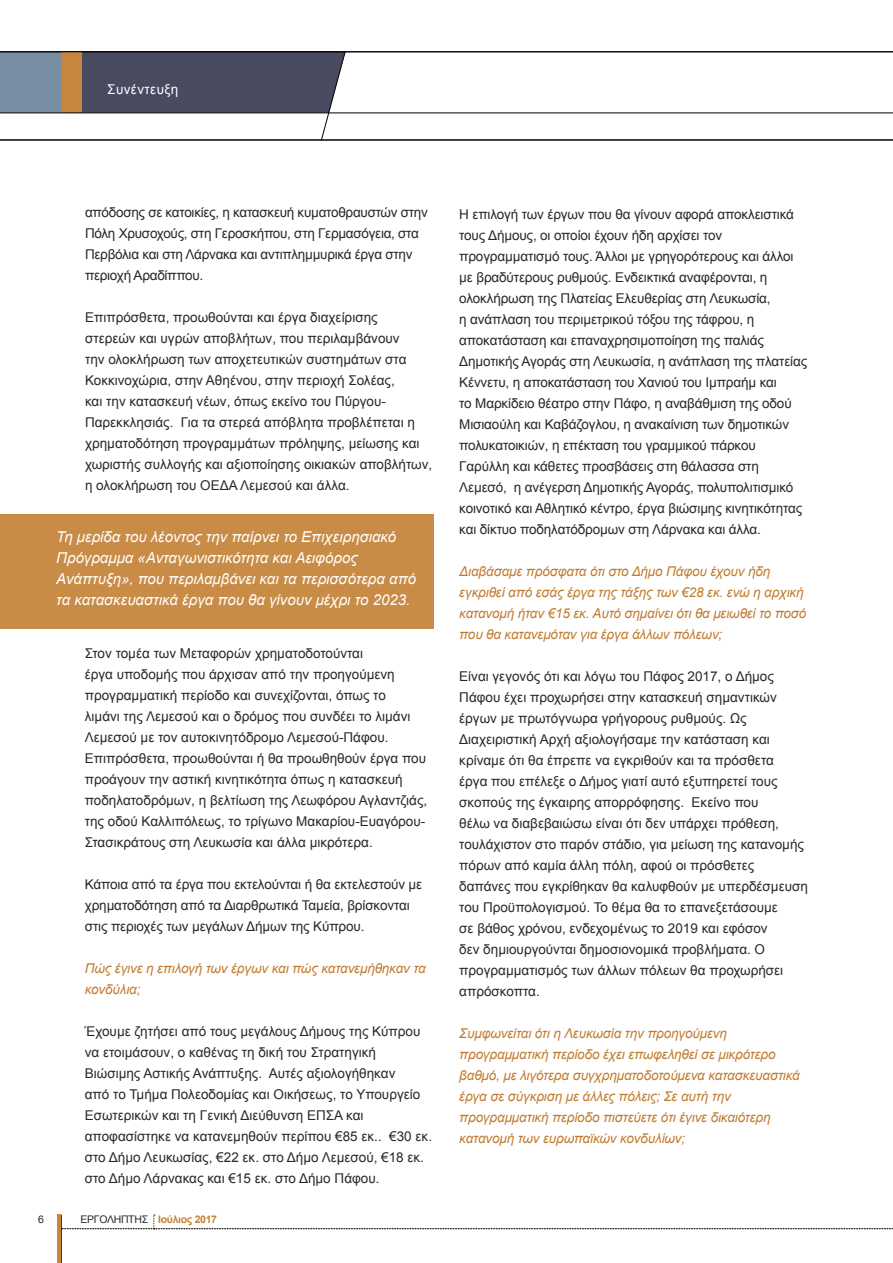
<style>
.page{position:relative;width:893px;height:1263px;background:#fff}
.page>*{position:absolute;margin:0;border:0;box-sizing:border-box;transform-origin:0 0}
.t1{font:italic 15px/21px "Arial";color:#fff}
.t2{font:13.5px/21px "Arial";color:#292829}
.t3{font:italic 13.5px/21px "Arial";letter-spacing:-.01em;color:#c17b2f}
.t4{font:13.5px/21px "Arial";letter-spacing:-.02em;color:#292829}
.t5{font:13.5px "Arial";letter-spacing:.03em;color:#fff}
.t6{font:700 10.5px "Arial";letter-spacing:-.03em;color:#c48035}
.t7{font:10.5px "Arial";color:#292829}
.s1{font-weight:400;color:#292829}
</style>
<div class="page">
<svg style="left:0;top:52px;width:346px;height:88px"></svg>
<hr style="left:61px;top:1215px;width:1px;height:48px;background:#000">
<div style="left:61px;top:52px;width:21px;height:61px;background:#c8853d"></div>
<hr style="left:0;top:51px;width:893px;height:1px;background:#000">
<hr style="left:0;top:140px;width:893px;height:1px;background:#000">
<svg style="left:61px;top:1215px;width:832px;height:14px"></svg>
<hr style="left:57px;top:1215px;width:4px;height:48px;background:#c8853d">
<hr style="left:0;top:113px;width:893px;height:1px;background:#000">
<div style="left:0;top:514px;width:434px;height:114px;background:#c98c47"></div>
<p class="t5" style="left:107px;top:81px;width:73px">Συνέντευξη</p>
<p class="t4" style="left:85px;top:202px;width:344px">απόδοσης σε κατοικίες, η κατασκευή κυματοθραυστών στην Πόλη Χρυσοχούς, στη Γεροσκήπου, στη Γερμασόγεια, στα Περβόλια και στη Λάρνακα και αντιπλημμυρικά έργα στην περιοχή Αραδίππου.</p>
<p class="t2" style="left:85px;top:307px;width:349px">Επιπρόσθετα, προωθούνται και έργα διαχείρισης<br>στερεών και υγρών αποβλήτων, που περιλαμβάνουν<br>την ολοκλήρωση των αποχετευτικών συστημάτων στα Κοκκινοχώρια, στην Αθηένου, στην περιοχή Σολέας,<br>και την κατασκευή νέων, όπως εκείνο του Πύργου-Παρεκκλησιάς. Για τα στερεά απόβλητα προβλέπεται η χρηματοδότηση προγραμμάτων πρόληψης, μείωσης και χωριστής συλλογής και αξιοποίησης οικιακών αποβλήτων, η ολοκλήρωση του ΟΕΔΑ Λεμεσού και άλλα.</p>
<p class="t1" style="left:56px;top:527px;width:361px">Τη μερίδα του λέοντος την παίρνει το Επιχειρησιακό Πρόγραμμα «Ανταγωνιστικότητα και Αειφόρος Ανάπτυξη», που περιλαμβάνει και τα περισσότερα από τα κατασκευαστικά έργα που θα γίνουν μέχρι το 2023.</p>
<p class="t2" style="left:85px;top:642px;width:344px">Στον τομέα των Μεταφορών χρηματοδοτούνται<br>έργα υποδομής που άρχισαν από την προηγούμενη προγραμματική περίοδο και συνεχίζονται, όπως το<br>λιμάνι της Λεμεσού και ο δρόμος που συνδέει το λιμάνι Λεμεσού με τον αυτοκινητόδρομο Λεμεσού-Πάφου.<br>Επιπρόσθετα, προωθούνται ή θα προωθηθούν έργα που προάγουν την αστική κινητικότητα όπως η κατασκευή ποδηλατοδρόμων, η βελτίωση της Λεωφόρου Αγλαντζιάς, της οδού Καλλιπόλεως, το τρίγωνο Μακαρίου-Ευαγόρου-Στασικράτους στη Λευκωσία και άλλα μικρότερα.</p>
<p class="t2" style="left:85px;top:873px;width:339px">Κάποια από τα έργα που εκτελούνται ή θα εκτελεστούν με χρηματοδότηση από τα Διαρθρωτικά Ταμεία, βρίσκονται στις περιοχές των μεγάλων Δήμων της Κύπρου.</p>
<p class="t3" style="left:85px;top:958px;width:343px">Πώς έγινε η επιλογή των έργων και πώς κατανεμήθηκαν τα κονδύλια;</p>
<p class="t2" style="left:85px;top:1020px;width:349px">Έχουμε ζητήσει από τους μεγάλους Δήμους της Κύπρου να ετοιμάσουν, ο καθένας τη δική του Στρατηγική Βιώσιμης Αστικής Ανάπτυξης. Αυτές αξιολογήθηκαν<br>από το Τμήμα Πολεοδομίας και Οικήσεως, το Υπουργείο Εσωτερικών και τη Γενική Διεύθυνση ΕΠΣΑ και αποφασίστηκε να κατανεμηθούν περίπου €85 εκ.. €30 εκ. στο Δήμο Λευκωσίας, €22 εκ. στο Δήμο Λεμεσού, €18 εκ. στο Δήμο Λάρνακας και €15 εκ. στο Δήμο Πάφου.</p>
<p class="t7" style="left:38px;top:1213px;width:7px">6</p>
<p class="t6" style="left:81px;top:1212px;width:138px"><span class="s1">ΕΡΓΟΛΗΠΤΗΣ</span> Ιούλιος 2017</p>
<p class="t2" style="left:459px;top:204px;width:349px">Η επιλογή των έργων που θα γίνουν αφορά αποκλειστικά τους Δήμους, οι οποίοι έχουν ήδη αρχίσει τον προγραμματισμό τους. Άλλοι με γρηγορότερους και άλλοι με βραδύτερους ρυθμούς. Ενδεικτικά αναφέρονται, η ολοκλήρωση της Πλατείας Ελευθερίας στη Λευκωσία,<br>η ανάπλαση του περιμετρικού τόξου της τάφρου, η αποκατάσταση και επαναχρησιμοποίηση της παλιάς Δημοτικής Αγοράς στη Λευκωσία, η ανάπλαση της πλατείας Κέννετυ, η αποκατάσταση του Χανιού του Ιμπραήμ και<br>το Μαρκίδειο θέατρο στην Πάφο, η αναβάθμιση της οδού Μισιαούλη και Καβάζογλου, η ανακαίνιση των δημοτικών πολυκατοικιών, η επέκταση του γραμμικού πάρκου Γαρύλλη και κάθετες προσβάσεις στη θάλασσα στη Λεμεσό, η ανέγερση Δημοτικής Αγοράς, πολυπολιτισμικό κοινοτικό και Αθλητικό κέντρο, έργα βιώσιμης κινητικότητας και δίκτυο ποδηλατόδρομων στη Λάρνακα και άλλα.</p>
<p class="t3" style="left:459px;top:561px;width:349px">Διαβάσαμε πρόσφατα ότι στο Δήμο Πάφου έχουν ήδη εγκριθεί από εσάς έργα της τάξης των €28 εκ. ενώ η αρχική κατανομή ήταν €15 εκ. Αυτό σημαίνει ότι θα μειωθεί το ποσό που θα κατανεμόταν για έργα άλλων πόλεων;</p>
<p class="t2" style="left:459px;top:666px;width:350px">Είναι γεγονός ότι και λόγω του Πάφος 2017, ο Δήμος Πάφου έχει προχωρήσει στην κατασκευή σημαντικών έργων με πρωτόγνωρα γρήγορους ρυθμούς. Ως Διαχειριστική Αρχή αξιολογήσαμε την κατάσταση και κρίναμε ότι θα έπρεπε να εγκριθούν και τα πρόσθετα<br>έργα που επέλεξε ο Δήμος γιατί αυτό εξυπηρετεί τους σκοπούς της έγκαιρης απορρόφησης. Εκείνο που<br>θέλω να διαβεβαιώσω είναι ότι δεν υπάρχει πρόθεση, τουλάχιστον στο παρόν στάδιο, για μείωση της κατανομής πόρων από καμία άλλη πόλη, αφού οι πρόσθετες δαπάνες που εγκρίθηκαν θα καλυφθούν με υπερδέσμευση του Προϋπολογισμού. Το θέμα θα το επανεξετάσουμε<br>σε βάθος χρόνου, ενδεχομένως το 2019 και εφόσον<br>δεν δημιουργούνται δημοσιονομικά προβλήματα. Ο προγραμματισμός των άλλων πόλεων θα προχωρήσει απρόσκοπτα.</p>
<p class="t3" style="left:459px;top:1023px;width:342px">Συμφωνείται ότι η Λευκωσία την προηγούμενη προγραμματική περίοδο έχει επωφεληθεί σε μικρότερο βαθμό, με λιγότερα συγχρηματοδοτούμενα κατασκευαστικά έργα σε σύγκριση με άλλες πόλεις; Σε αυτή την προγραμματική περίοδο πιστεύετε ότι έγινε δικαιότερη κατανομή των ευρωπαϊκών κονδυλίων;</p>
</div>
